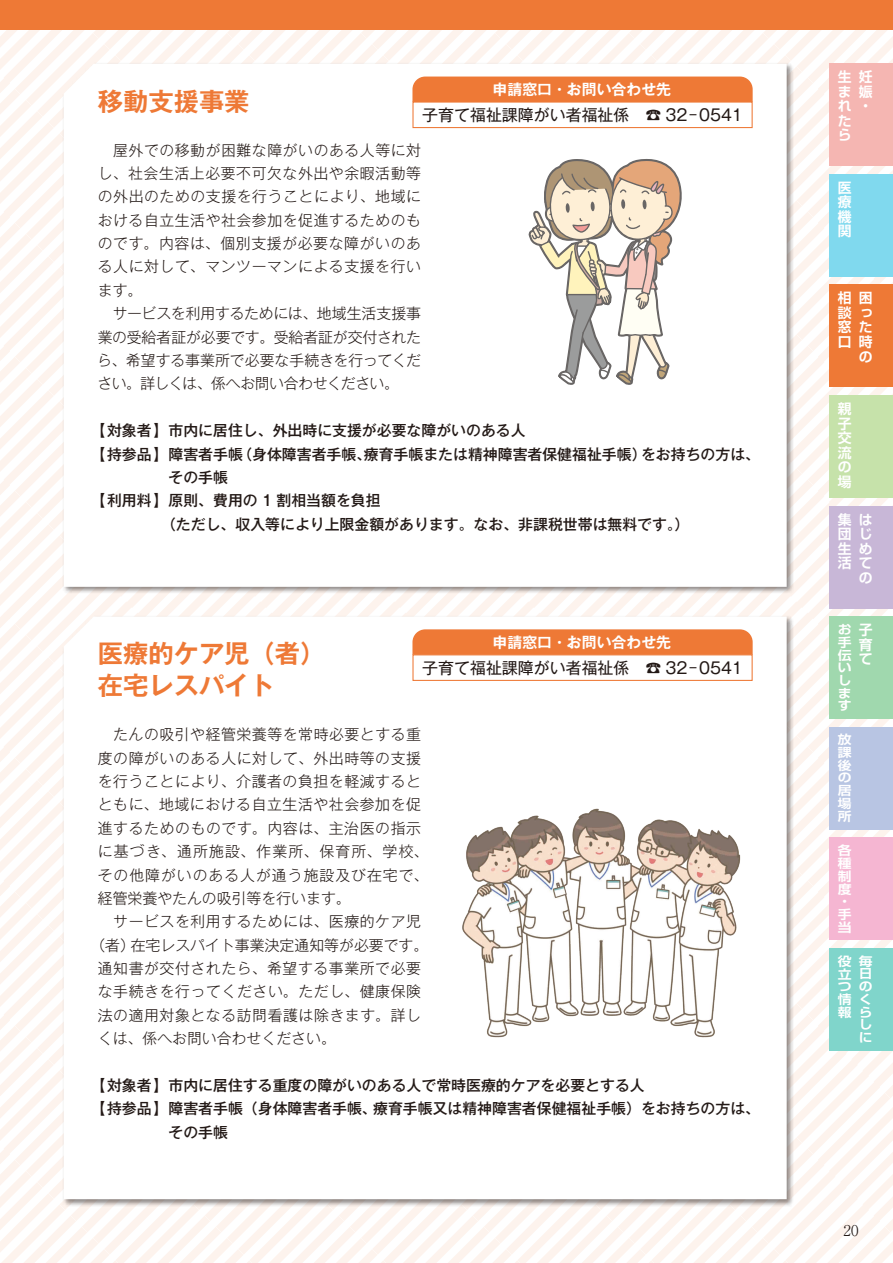
<style>
.page{position:relative;width:893px;height:1263px;background:#fef8f4}
.page>*{position:absolute;margin:0;border:0;box-sizing:border-box;transform-origin:0 0}
.t1{font:700 25.35px/32px "Gothic MB101 Pr 5 De";color:#ee7936}
.t2{font:15.9px "Gothic MB101 Pr 5";color:#231916}
.t3{font:300 14.85px/23.4px "Gothic MB101 Pr 5";letter-spacing:.04em;color:#231916}
.t4{font:500 14.85px "Gothic MB101 Pr 5";color:#231916}
.t5{font:300 14.85px "Gothic MB101 Pr 5";color:#231916}
.t6{font:700 14.85px "Gothic MB101 Pr 5 De";color:#fff}
.t7{font:300 14.85px "Gothic MB101 Pr 5";letter-spacing:.08em;color:#231916}
.t8{font:300 14.85px "Gothic MB101 Pr 5";letter-spacing:.065em;color:#231916}
.t9{font:300 14.85px "Ryumin Pr 5";color:#231916}
.t10{font:700 13.8px/14.5px "Shin Go Pr 5 De";color:#fff;text-align:justify}
.t11{font:700 12.45px/12.8px "Shin Go Pr 5 De";color:#fff;text-align:justify;scale:1.11 1}
.t12{font:700 12.3px/12.8px "Shin Go Pr 5 De";color:#fff;text-align:justify;scale:1.12 1}
</style>
<div class="page">
<div style="left:62px;top:62px;width:732px;height:533px;background:#231916;opacity:.5"></div>
<div style="left:64px;top:64px;width:723px;height:523px;background:#fff"></div>
<div style="left:62px;top:615px;width:732px;height:592px;background:#231916;opacity:.5"></div>
<div style="left:64px;top:617px;width:723px;height:582px;background:#fff"></div>
<svg style="left:412px;top:77px;width:341px;height:52px"></svg>
<svg style="left:412px;top:629px;width:341px;height:52px"></svg>
<svg style="left:526px;top:157px;width:157px;height:236px"></svg>
<img style="left:460px;top:787px;width:288px;height:274px">
<div style="left:0;top:0;width:893px;height:30px;background:#ee7936"></div>
<div style="left:829px;top:64px;width:64px;height:102px;background:#f5b6b2"></div>
<div style="left:829px;top:506px;width:64px;height:102px;background:#c8b7d7"></div>
<div style="left:829px;top:948px;width:64px;height:102px;background:#80d5cb"></div>
<div style="left:829px;top:727px;width:64px;height:102px;background:#b8c5e3"></div>
<div style="left:829px;top:174px;width:64px;height:102px;background:#80d9ee"></div>
<div style="left:829px;top:617px;width:64px;height:102px;background:#a0d8ae"></div>
<div style="left:829px;top:395px;width:64px;height:102px;background:#c6e2aa"></div>
<div style="left:829px;top:838px;width:64px;height:102px;background:#f5b6d2"></div>
<div style="left:829px;top:285px;width:64px;height:102px;background:#ee7936"></div>
<p class="t6" style="left:493px;top:77px;width:180px">申請窓口・お問い合わせ先</p>
<p class="t2" style="left:422px;top:102px;width:322px">子育て福祉課障がい者福祉係　☎ 32-0541</p>
<h1 class="t1" style="left:98px;top:83px;width:153px">移動支援事業</h1>
<p class="t3" style="left:97px;top:137px;width:325px">　屋外での移動が困難な障がいのある人等に対し、社会生活上必要不可欠な外出や余暇活動等の外出のための支援を行うことにより、地域における自立生活や社会参加を促進するためのものです。内容は、個別支援が必要な障がいのある人に対して、マンツーマンによる支援を行います。<br>　サービスを利用するためには、地域生活支援事業の受給者証が必要です。受給者証が交付されたら、希望する事業所で必要な手続きを行ってください。詳しくは、係へお問い合わせください。</p>
<p class="t4" style="left:90px;top:418px;width:437px">【対象者】市内に居住し、外出時に支援が必要な障がいのある人</p>
<p class="t4" style="left:90px;top:442px;width:671px">【持参品】障害者手帳（身体障害者手帳、療育手帳または精神障害者保健福祉手帳）をお持ちの方は、</p>
<p class="t4" style="left:168px;top:465px;width:61px">その手帳</p>
<p class="t4" style="left:90px;top:488px;width:292px">【利用料】原則、費用の 1 割相当額を負担</p>
<p class="t4" style="left:98px;top:512px;width:593px">　　　　（ただし、収入等により上限金額があります。なお、非課税世帯は無料です。）</p>
<p class="t6" style="left:493px;top:630px;width:180px">申請窓口・お問い合わせ先</p>
<p class="t2" style="left:422px;top:654px;width:322px">子育て福祉課障がい者福祉係　☎ 32-0541</p>
<h1 class="t1" style="left:98px;top:636px;width:229px">医療的ケア児（者）在宅レスパイト</h1>
<p class="t3" style="left:98px;top:722px;width:325px">　たんの吸引や経管栄養等を常時必要とする重</p>
<p class="t3" style="left:98px;top:745px;width:325px">度の障がいのある人に対して、外出時等の支援</p>
<p class="t3" style="left:98px;top:768px;width:325px">を行うことにより、介護者の負担を軽減すると</p>
<p class="t3" style="left:98px;top:792px;width:325px">ともに、地域における自立生活や社会参加を促</p>
<p class="t3" style="left:98px;top:815px;width:325px">進するためのものです。内容は、主治医の指示</p>
<p class="t7" style="left:98px;top:839px;width:332px">に基づき、通所施設、作業所、保育所、学校、</p>
<p class="t8" style="left:98px;top:862px;width:332px">その他障がいのある人が通う施設及び在宅で、</p>
<p class="t5" style="left:98px;top:886px;width:254px">経管栄養やたんの吸引等を行います。</p>
<p class="t3" style="left:98px;top:909px;width:325px">　サービスを利用するためには、医療的ケア児</p>
<p class="t5" style="left:90px;top:933px;width:340px">（者）在宅レスパイト事業決定通知等が必要です。</p>
<p class="t3" style="left:98px;top:955px;width:325px">通知書が交付されたら、希望する事業所で必要</p>
<p class="t3" style="left:98px;top:979px;width:325px">な手続きを行ってください。ただし、健康保険</p>
<p class="t3" style="left:98px;top:1002px;width:325px">法の適用対象となる訪問看護は除きます。詳し</p>
<p class="t5" style="left:98px;top:1026px;width:240px">くは、係へお問い合わせください。</p>
<p class="t4" style="left:90px;top:1073px;width:556px">【対象者】市内に居住する重度の障がいのある人で常時医療的ケアを必要とする人</p>
<p class="t4" style="left:90px;top:1096px;width:671px">【持参品】障害者手帳（身体障害者手帳、療育手帳又は精神障害者保健福祉手帳）をお持ちの方は、</p>
<p class="t4" style="left:168px;top:1120px;width:61px">その手帳</p>
<p class="t10" style="left:838px;top:69px;width:15px">生まれたら</p>
<p class="t10" style="left:859px;top:69px;width:15px">妊娠・</p>
<p class="t10" style="left:838px;top:179px;width:15px">医療機関</p>
<p class="t10" style="left:838px;top:290px;width:15px">相談窓口</p>
<p class="t10" style="left:859px;top:290px;width:15px">困った時の</p>
<p class="t10" style="left:838px;top:400px;width:15px">親子交流の場</p>
<p class="t10" style="left:838px;top:511px;width:15px">集団生活</p>
<p class="t10" style="left:859px;top:511px;width:15px">はじめての</p>
<p class="t11" style="left:838px;top:622px;width:14px">お手伝いします</p>
<p class="t10" style="left:859px;top:621px;width:15px">子育て</p>
<p class="t12" style="left:838px;top:732px;width:14px">放課後の居場所</p>
<p class="t11" style="left:838px;top:843px;width:14px;text-align:left">各種制度・手当</p>
<p class="t11" style="left:838px;top:953px;width:14px">役立つ情報</p>
<p class="t11" style="left:859px;top:953px;width:14px;text-align:left">毎日のくらしに</p>
<p class="t9" style="left:843px;top:1219px;width:16px">20</p>
</div>
